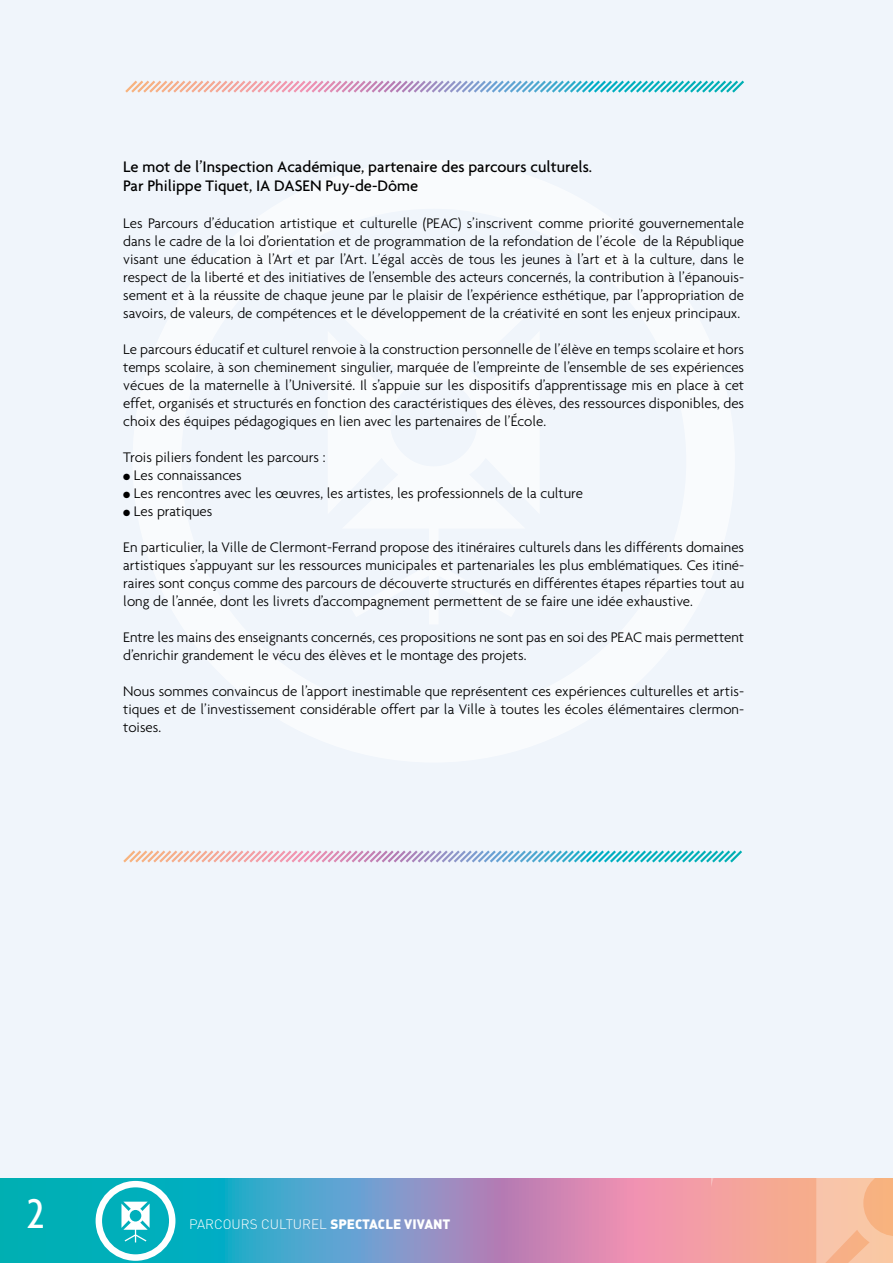
<style>
.page{position:relative;width:893px;height:1263px;background:#fff}
.page>*{position:absolute;margin:0;border:0;box-sizing:border-box;transform-origin:0 0}
.t1{font:500 condensed 45px "Agenda";color:#fff}
.t2{font:500 16.5px/19.8px "Agenda";color:#000}
.t3{font:300 15px/18px "Agenda";color:#000;text-align:justify}
.t4{font:300 13.5px "DIN";color:#fff}
.s1{font-family:"DIN Black Alternate";font-weight:400}
</style>
<div class="page">
<svg style="left:0;top:1178px;width:712px;height:85px;background:#739dbd"></svg>
<svg style="left:121px;top:1202px;width:29px;height:40px"></svg>
<div style="left:96px;top:1181px;width:79px;height:80px;border:6px solid #fff;border-radius:50%"></div>
<svg style="left:712px;top:1178px;width:181px;height:85px;background:#f6b198"></svg>
<div style="left:0;top:0;width:893px;height:1178px;background:#f0f5fb"></div>
<svg style="left:125px;top:80px;width:619px;height:13px"></svg>
<svg style="left:123px;top:850px;width:619px;height:13px"></svg>
<div style="left:133px;top:160px;width:602px;height:602px;border:49px solid #fff;border-radius:50%"></div>
<p class="t2" style="left:123px;top:156px;width:470px">Le mot de l’Inspection Académique, partenaire des parcours culturels.<br>Par Philippe Tiquet, IA DASEN Puy-de-Dôme</p>
<p class="t3" style="left:123px;top:214px;width:622px">Les Parcours d’éducation artistique et culturelle (PEAC) s’inscrivent comme priorité gouvernementale dans le cadre de la loi d’orientation et de programmation de la refondation de l’école de la République visant une éducation à l’Art et par l’Art. L’égal accès de tous les jeunes à l’art et à la culture, dans le respect de la liberté et des initiatives de l’ensemble des acteurs concernés, la contribution à l’épanouis&shy;sement et à la réussite de chaque jeune par le plaisir de l’expérience esthétique, par l’appropriation de savoirs, de valeurs, de compétences et le développement de la créativité en sont les enjeux principaux.</p>
<p class="t3" style="left:123px;top:340px;width:622px">Le parcours éducatif et culturel renvoie à la construction personnelle de l’élève en temps scolaire et hors temps scolaire, à son cheminement singulier, marquée de l’empreinte de l’ensemble de ses expériences vécues de la maternelle à l’Université. Il s’appuie sur les dispositifs d’apprentissage mis en place à cet effet, organisés et structurés en fonction des caractéristiques des élèves, des ressources disponibles, des choix des équipes pédagogiques en lien avec les partenaires de l’École.</p>
<p class="t3" style="left:123px;top:448px;width:204px">Trois piliers fondent les parcours :</p>
<p class="t3" style="left:123px;top:466px;width:120px">● Les connaissances</p>
<p class="t3" style="left:123px;top:484px;width:461px">● Les rencontres avec les œuvres, les artistes, les professionnels de la culture</p>
<p class="t3" style="left:123px;top:502px;width:91px">● Les pratiques</p>
<p class="t3" style="left:123px;top:538px;width:622px">En particulier, la Ville de Clermont-Ferrand propose des itinéraires culturels dans les différents domaines artistiques s’appuyant sur les ressources municipales et partenariales les plus emblématiques. Ces itiné&shy;raires sont conçus comme des parcours de découverte structurés en différentes étapes réparties tout au long de l’année, dont les livrets d’accompagnement permettent de se faire une idée exhaustive.</p>
<p class="t3" style="left:123px;top:628px;width:622px">Entre les mains des enseignants concernés, ces propositions ne sont pas en soi des PEAC mais permettent d’enrichir grandement le vécu des élèves et le montage des projets.</p>
<p class="t3" style="left:123px;top:682px;width:622px">Nous sommes convaincus de l’apport inestimable que représentent ces expériences culturelles et artis&shy;tiques et de l’investissement considérable offert par la Ville à toutes les écoles élémentaires clermon&shy;toises.</p>
<h1 class="t1" style="left:27px;top:1187px;width:19px">2</h1>
<p class="t4" style="left:189px;top:1216px;width:263px">PARCOURS CULTUREL <span class="s1">SPECTACLE VIVANT</span></p>
</div>
